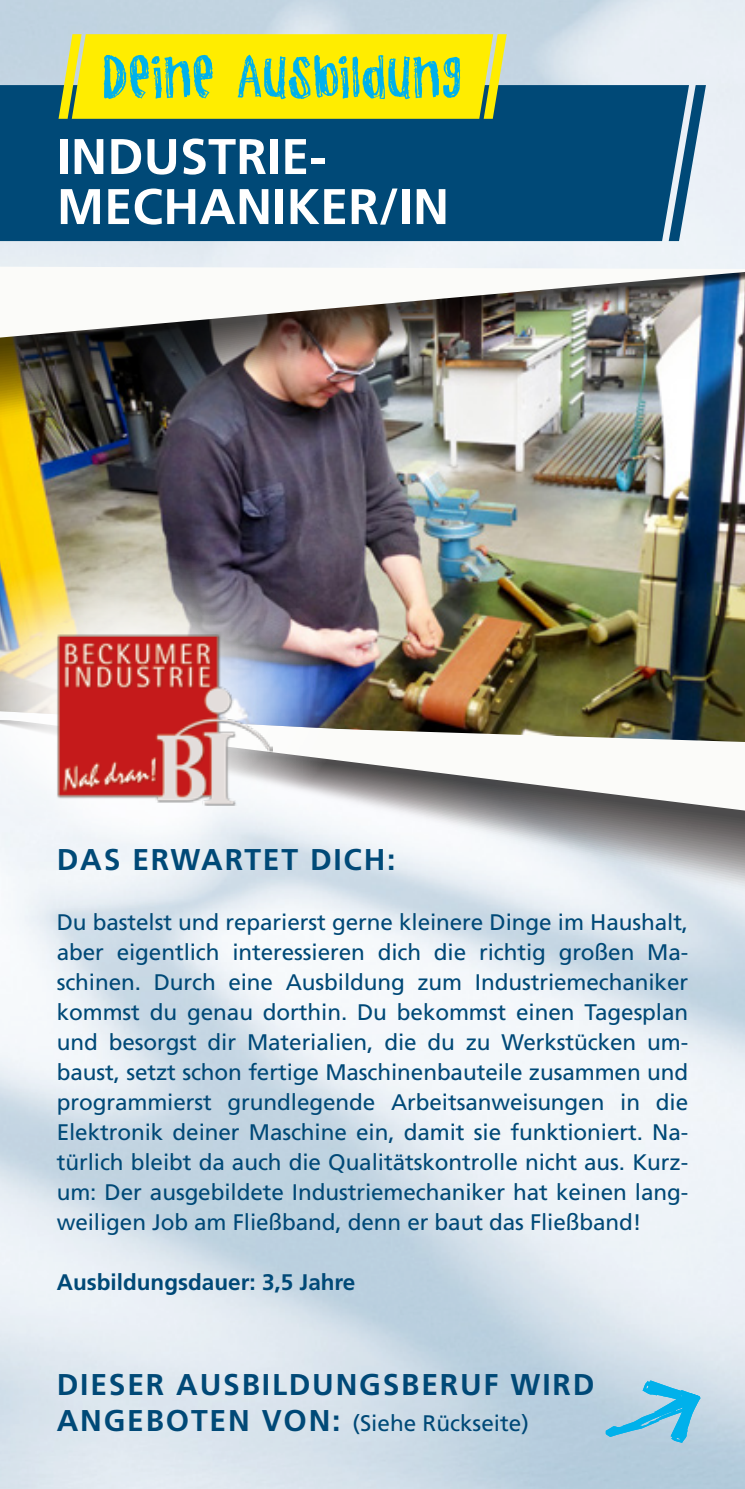
<style>
.page{position:relative;width:745px;height:1489px;background:#fff}
.page>*{position:absolute;margin:0;border:0;box-sizing:border-box;transform-origin:0 0}
.t1{font:700 50px/50px "Frutiger";letter-spacing:.005em;color:#fff}
.t2{font:700 30px "Frutiger";letter-spacing:.06em;color:#004977}
.t3{font:22.5px/30px "Frutiger";letter-spacing:-.005em;color:#004977;text-align:justify}
.t4{font:700 22.5px "Frutiger";color:#004977}
.s1{font-weight:700;font-size:30px}
</style>
<div class="page">
<img style="left:0;top:0;width:744px;height:1488px">
<img style="left:0;top:451px;width:744px;height:267px">
<img style="left:0;top:420px;width:744px;height:4px">
<svg style="left:0;top:417px;width:744px;height:3px"></svg>
<svg style="left:0;top:414px;width:744px;height:3px"></svg>
<svg style="left:0;top:411px;width:744px;height:3px"></svg>
<svg style="left:0;top:408px;width:744px;height:3px"></svg>
<svg style="left:0;top:405px;width:744px;height:3px"></svg>
<svg style="left:0;top:402px;width:744px;height:3px"></svg>
<svg style="left:0;top:399px;width:744px;height:3px"></svg>
<svg style="left:0;top:396px;width:744px;height:3px"></svg>
<svg style="left:0;top:393px;width:744px;height:3px;background:#807c78"></svg>
<svg style="left:0;top:390px;width:744px;height:3px;background:#7e7a75"></svg>
<svg style="left:0;top:387px;width:744px;height:3px;background:#7f7a76"></svg>
<svg style="left:0;top:384px;width:744px;height:3px;background:#817c77"></svg>
<svg style="left:0;top:381px;width:744px;height:3px;background:#827d78"></svg>
<svg style="left:0;top:378px;width:744px;height:3px;background:#817d78"></svg>
<svg style="left:0;top:375px;width:744px;height:3px;background:#827d79"></svg>
<img style="left:0;top:372px;width:744px;height:3px">
<img style="left:0;top:369px;width:744px;height:3px">
<img style="left:0;top:366px;width:744px;height:3px">
<img style="left:0;top:363px;width:744px;height:3px">
<img style="left:0;top:360px;width:744px;height:3px">
<img style="left:0;top:357px;width:744px;height:3px">
<img style="left:0;top:348px;width:744px;height:9px">
<img style="left:0;top:266px;width:744px;height:82px">
<svg style="left:0;top:912px;width:744px;height:4px"></svg>
<svg style="left:0;top:867px;width:744px;height:3px"></svg>
<svg style="left:0;top:864px;width:744px;height:3px"></svg>
<svg style="left:0;top:861px;width:744px;height:3px"></svg>
<svg style="left:0;top:858px;width:744px;height:3px"></svg>
<svg style="left:0;top:855px;width:744px;height:3px;fill:#ebf0f6"></svg>
<svg style="left:0;top:852px;width:744px;height:3px;fill:#ebf1f7"></svg>
<svg style="left:0;top:849px;width:744px;height:3px;fill:#ebf1f7"></svg>
<svg style="left:345px;top:828px;width:399px;height:9px"></svg>
<svg style="left:345px;top:718px;width:399px;height:110px"></svg>
<div style="left:0;top:85px;width:668px;height:156px;background:#004977"></div>
<svg style="left:668px;top:85px;width:37px;height:156px;background:#759db7"></svg>
<svg style="left:58px;top:34px;width:448px;height:85px;background:#cdde30"></svg>
<img style="left:0;top:553px;width:345px;height:294px">
<svg style="left:0;top:593px;width:282px;height:220px"></svg>
<img style="left:57px;top:633px;width:215px;height:172px">
<svg style="left:605px;top:1380px;width:95px;height:62px;background:#81c7e3"></svg>
<h1 class="t1" style="left:57px;top:132px;width:393px">INDUSTRIE-<br>MECHANIKER/IN</h1>
<h2 class="t2" style="left:57px;top:841px;width:340px">DAS ERWARTET DICH:</h2>
<p class="t3" style="left:57px;top:907px;width:632px">Du bastelst und reparierst gerne kleinere Dinge im Haushalt, aber eigentlich interessieren dich die richtig großen Ma&shy;schinen. Durch eine Ausbildung zum Industriemechaniker kommst du genau dorthin. Du bekommst einen Tagesplan und besorgst dir Materialien, die du zu Werkstücken um&shy;baust, setzt schon fertige Maschinenbauteile zusammen und programmierst grundlegende Arbeitsanweisungen in die Elektronik deiner Maschine ein, damit sie funktioniert. Na&shy;türlich bleibt da auch die Qualitätskontrolle nicht aus. Kurz&shy;um: Der ausgebildete Industriemechaniker hat keinen lang&shy;weiligen Job am Fließband, denn er baut das Fließband!</p>
<p class="t4" style="left:57px;top:1268px;width:300px">Ausbildungsdauer: 3,5 Jahre</p>
<h2 class="t2" style="left:57px;top:1366px;width:538px">DIESER AUSBILDUNGSBERUF WIRD</h2>
<p class="t3" style="left:57px;top:1408px;width:473px"><span class="s1">ANGEBOTEN VON:</span> (Siehe Rückseite)</p>
</div>
